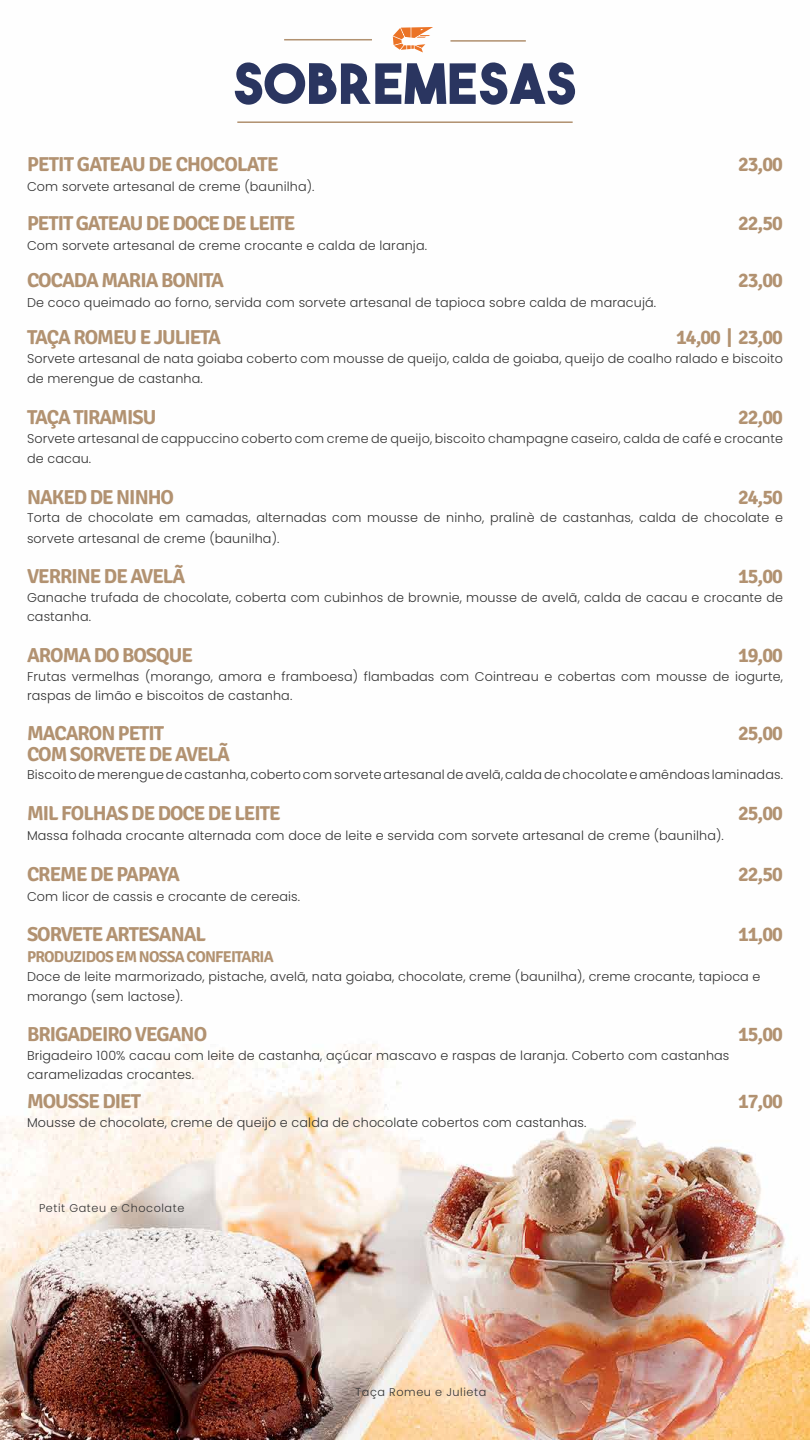
<style>
.page{position:relative;width:810px;height:1440px;background:#fff}
.page>*{position:absolute;margin:0;border:0;box-sizing:border-box;transform-origin:0 0}
.t1{font:55.28px "The Bold Font";letter-spacing:.02em;color:#2a3560}
.t2{font:700 20.25px "Signika Negative";letter-spacing:-.05em;color:#b29271}
.t3{font:700 15.75px "Signika Negative";letter-spacing:-.05em;color:#b29271}
.t4{font:300 12.75px/20.2px "Poppins";letter-spacing:.01em;color:#333}
.t5{font:300 11.25px "Poppins";letter-spacing:.05em;color:#333}
</style>
<div class="page">
<img style="left:0;top:36px;width:810px;height:1404px">
<hr style="left:237px;top:121px;width:336px;height:2px;background:#b29271">
<hr style="left:284px;top:39px;width:88px;height:2px;background:#b29271">
<hr style="left:450px;top:40px;width:76px;height:2px;background:#b29271">
<svg style="left:393px;top:27px;width:40px;height:25px"></svg>
<h1 class="t1" style="left:234px;top:49px;width:344px">SOBREMESAS</h1>
<h2 class="t2" style="left:27px;top:152px;width:253px">PETIT GATEAU DE CHOCOLATE</h2>
<h2 class="t2" style="left:738px;top:152px;width:46px">23,00</h2>
<p class="t4" style="left:27px;top:176px;width:289px">Com sorvete artesanal de creme (baunilha).</p>
<h2 class="t2" style="left:27px;top:211px;width:270px">PETIT GATEAU DE DOCE DE LEITE</h2>
<h2 class="t2" style="left:738px;top:211px;width:46px">22,50</h2>
<p class="t4" style="left:27px;top:236px;width:402px">Com sorvete artesanal de creme crocante e calda de laranja.</p>
<h2 class="t2" style="left:27px;top:268px;width:199px">COCADA MARIA BONITA</h2>
<h2 class="t2" style="left:738px;top:268px;width:46px">23,00</h2>
<p class="t4" style="left:27px;top:293px;width:631px">De coco queimado ao forno, servida com sorvete artesanal de tapioca sobre calda de maracujá.</p>
<h2 class="t2" style="left:27px;top:325px;width:196px">TAÇA ROMEU E JULIETA</h2>
<h2 class="t2" style="left:676px;top:325px;width:108px">14,00 | 23,00</h2>
<p class="t4" style="left:27px;top:349px;width:757px">Sorvete artesanal de nata goiaba coberto com mousse de queijo, calda de goiaba, queijo de coalho ralado e biscoito de merengue de castanha.</p>
<h2 class="t2" style="left:27px;top:405px;width:131px">TAÇA TIRAMISU</h2>
<h2 class="t2" style="left:738px;top:405px;width:46px">22,00</h2>
<p class="t4" style="left:27px;top:428px;width:758px">Sorvete artesanal de cappuccino coberto com creme de queijo, biscoito champagne caseiro, calda de café e crocante de cacau.</p>
<h2 class="t2" style="left:27px;top:485px;width:149px">NAKED DE NINHO</h2>
<h2 class="t2" style="left:738px;top:485px;width:46px">24,50</h2>
<p class="t4" style="left:27px;top:508px;width:758px">Torta de chocolate em camadas, alternadas com mousse de ninho, pralinè de castanhas, calda de chocolate e sorvete artesanal de creme (baunilha).</p>
<h2 class="t2" style="left:27px;top:564px;width:160px">VERRINE DE AVELÃ</h2>
<h2 class="t2" style="left:738px;top:564px;width:46px">15,00</h2>
<p class="t4" style="left:27px;top:588px;width:758px;line-height:19px">Ganache trufada de chocolate, coberta com cubinhos de brownie, mousse de avelã, calda de cacau e crocante de castanha.</p>
<h2 class="t2" style="left:27px;top:643px;width:167px">AROMA DO BOSQUE</h2>
<h2 class="t2" style="left:738px;top:643px;width:46px">19,00</h2>
<p class="t4" style="left:27px;top:667px;width:757px;line-height:19px">Frutas vermelhas (morango, amora e framboesa) flambadas com Cointreau e cobertas com mousse de iogurte, raspas de limão e biscoitos de castanha.</p>
<h2 class="t2" style="left:27px;top:721px;width:139px">MACARON PETIT</h2>
<h2 class="t2" style="left:738px;top:721px;width:46px">25,00</h2>
<h2 class="t2" style="left:27px;top:742px;width:205px">COM SORVETE DE AVELÃ</h2>
<p class="t4" style="left:27px;top:765px;width:758px">Biscoito de merengue de castanha, coberto com sorvete artesanal de avelã, calda de chocolate e amêndoas laminadas.</p>
<h2 class="t2" style="left:27px;top:801px;width:255px">MIL FOLHAS DE DOCE DE LEITE</h2>
<h2 class="t2" style="left:738px;top:801px;width:46px">25,00</h2>
<p class="t4" style="left:27px;top:826px;width:698px">Massa folhada crocante alternada com doce de leite e servida com sorvete artesanal de creme (baunilha).</p>
<h2 class="t2" style="left:27px;top:862px;width:155px">CREME DE PAPAYA</h2>
<h2 class="t2" style="left:738px;top:862px;width:46px">22,50</h2>
<p class="t4" style="left:27px;top:886px;width:275px">Com licor de cassis e crocante de cereais.</p>
<h2 class="t2" style="left:27px;top:923px;width:181px">SORVETE ARTESANAL</h2>
<h2 class="t2" style="left:738px;top:923px;width:46px">11,00</h2>
<p class="t3" style="left:27px;top:947px;width:248px">PRODUZIDOS EM NOSSA CONFEITARIA</p>
<p class="t4" style="left:27px;top:966px;width:735px">Doce de leite marmorizado, pistache, avelã, nata goiaba, chocolate, creme (baunilha), creme crocante, tapioca e morango (sem lactose).</p>
<h2 class="t2" style="left:27px;top:1023px;width:182px">BRIGADEIRO VEGANO</h2>
<h2 class="t2" style="left:738px;top:1023px;width:46px">15,00</h2>
<p class="t4" style="left:27px;top:1047px;width:704px;line-height:19px">Brigadeiro 100% cacau com leite de castanha, açúcar mascavo e raspas de laranja. Coberto com castanhas caramelizadas crocantes.</p>
<h2 class="t2" style="left:27px;top:1089px;width:116px">MOUSSE DIET</h2>
<h2 class="t2" style="left:738px;top:1089px;width:46px">17,00</h2>
<p class="t4" style="left:27px;top:1112px;width:561px">Mousse de chocolate, creme de queijo e calda de chocolate cobertos com castanhas.</p>
<p class="t5" style="left:39px;top:1201px;width:147px">Petit Gateu e Chocolate</p>
<p class="t5" style="left:355px;top:1386px;width:132px">Taça Romeu e Julieta</p>
</div>
